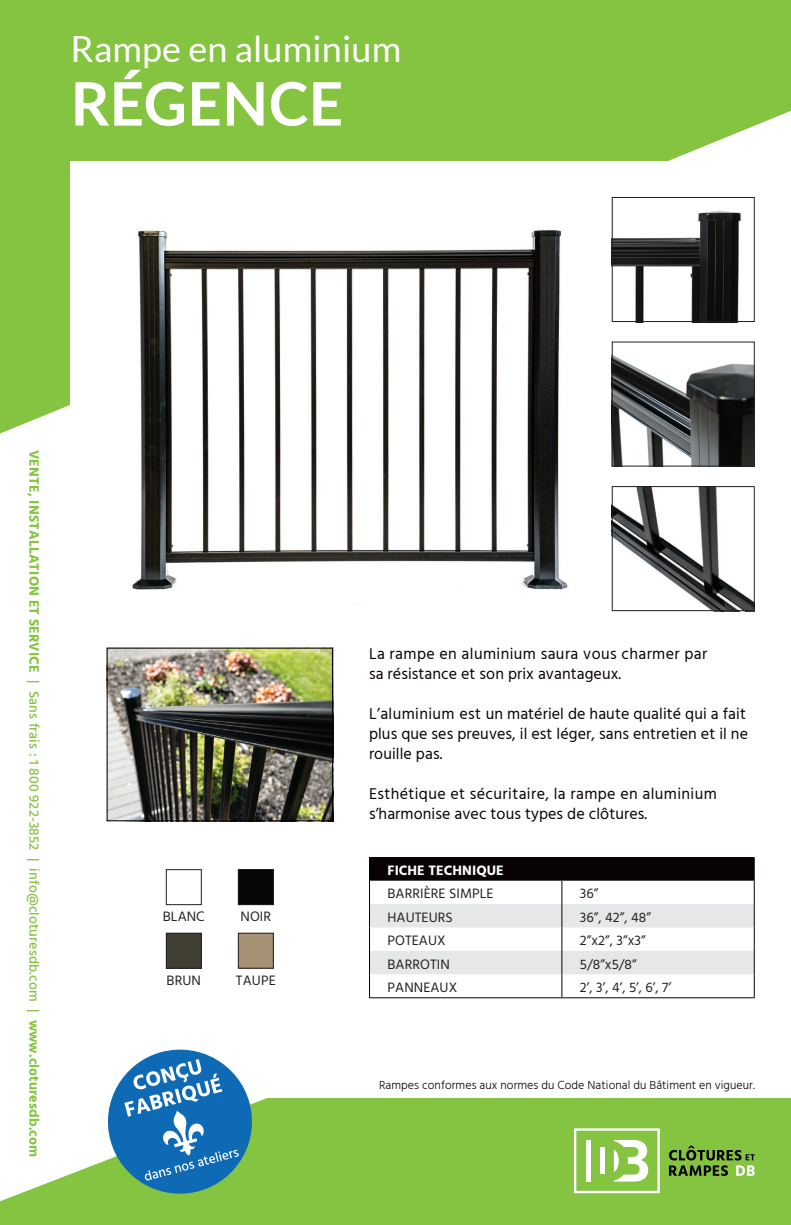
<style>
.page{position:relative;width:791px;height:1225px;background:#fff}
.page>*{position:absolute;margin:0;border:0;box-sizing:border-box;transform-origin:0 0}
.t1{font:700 60px "Lato";letter-spacing:.005em;color:#fff}
.t2{font:36px "Lato";letter-spacing:.005em;color:#fff}
.t3{font:16px/20px "Hind";letter-spacing:.025em;color:#080302}
.t4{font:16px/20px "Hind";letter-spacing:.005em;color:#080302}
.t5{font:14px "Hind";letter-spacing:.005em;color:#231f20}
.t6{font:700 14px "Hind";letter-spacing:.01em;color:#84c440}
.t7{font:700 14px "Hind";letter-spacing:.005em;color:#fff}
.t8{font:300 12px "Hind";letter-spacing:.005em;color:#080302}
.s1{font-weight:500}
</style>
<div class="page">
<svg style="left:0;top:1098px;width:791px;height:127px;background:#91ca55"></svg>
<div style="left:0;top:0;width:791px;height:434px;background:#84c440"></div>
<svg style="left:574px;top:1128px;width:86px;height:65px"></svg>
<svg style="left:669px;top:1145px;width:86px;height:30px;background:#669036"></svg>
<div style="left:71px;top:161px;width:720px;height:936px;background:#fff"></div>
<img style="left:614px;top:210px;width:127px;height:110px">
<div style="left:612px;top:197px;width:143px;height:125px;border:1px solid #231f20"></div>
<img style="left:614px;top:355px;width:139px;height:109px">
<div style="left:612px;top:341px;width:143px;height:125px;border:1px solid #231f20"></div>
<img style="left:614px;top:488px;width:139px;height:121px">
<div style="left:612px;top:486px;width:143px;height:125px;border:1px solid #231f20"></div>
<img style="left:109px;top:649px;width:222px;height:170px">
<div style="left:107px;top:647px;width:226px;height:174px;border:1px solid #080302"></div>
<svg style="left:100px;top:1049px;width:160px;height:152px"></svg>
<hr style="left:369px;top:997px;width:193px;height:1px;background:#080302">
<svg style="left:369px;top:857px;width:386px;height:140px"></svg>
<hr style="left:562px;top:997px;width:193px;height:1px;background:#080302">
<div style="left:166px;top:869px;width:36px;height:36px;border:1px solid #231f20"></div>
<img style="left:240px;top:871px;width:32px;height:32px">
<div style="left:238px;top:869px;width:36px;height:36px;border:1px solid #231f20"></div>
<img style="left:168px;top:934px;width:32px;height:32px">
<div style="left:166px;top:932px;width:36px;height:36px;border:1px solid #231f20"></div>
<div style="left:238px;top:932px;width:36px;height:36px;border:1px solid #231f20"></div>
<img style="left:130px;top:230px;width:438px;height:374px">
<p class="t2" style="left:71px;top:28px;width:332px">Rampe en aluminium</p>
<p class="t1" style="left:71px;top:60px;width:274px">RÉGENCE</p>
<p class="t6" style="left:42px;top:450px;width:709px;rotate:90deg">VENTE, INSTALLATION ET SERVICE <span class="s1">| Sans frais : 1 800 922-3852 | info@cloturesdb.com |</span> www.cloturesdb.com</p>
<p class="t5" style="left:163px;top:907px;width:43px">BLANC</p>
<p class="t5" style="left:241px;top:907px;width:32px">NOIR</p>
<p class="t5" style="left:167px;top:970px;width:36px">BRUN</p>
<p class="t5" style="left:236px;top:970px;width:41px">TAUPE</p>
<p class="t3" style="left:369px;top:645px;width:340px">La rampe en aluminium saura vous charmer par sa résistance et son prix avantageux.</p>
<p class="t4" style="left:369px;top:705px;width:380px">L’aluminium est un matériel de haute qualité qui a fait plus que ses preuves, il est léger, sans entretien et il ne rouille pas.</p>
<p class="t3" style="left:369px;top:785px;width:349px">Esthétique et sécuritaire, la rampe en aluminium s’harmonise avec tous types de clôtures.</p>
<p class="t7" style="left:387px;top:862px;width:118px">FICHE TECHNIQUE</p>
<p class="t5" style="left:387px;top:884px;width:108px">BARRIÈRE SIMPLE</p>
<p class="t5" style="left:580px;top:884px;width:20px">36”</p>
<p class="t5" style="left:387px;top:907px;width:67px">HAUTEURS</p>
<p class="t5" style="left:580px;top:907px;width:72px">36”, 42”, 48”</p>
<p class="t5" style="left:387px;top:931px;width:60px">POTEAUX</p>
<p class="t5" style="left:580px;top:931px;width:67px">2”x2”, 3”x3”</p>
<p class="t5" style="left:387px;top:954px;width:64px">BARROTIN</p>
<p class="t5" style="left:580px;top:954px;width:58px">5/8”x5/8”</p>
<p class="t5" style="left:387px;top:978px;width:71px">PANNEAUX</p>
<p class="t5" style="left:580px;top:978px;width:93px">2’, 3’, 4’, 5’, 6’, 7’</p>
<p class="t8" style="left:379px;top:1077px;width:377px">Rampes conformes aux normes du Code National du Bâtiment en vigueur.</p>
</div>
